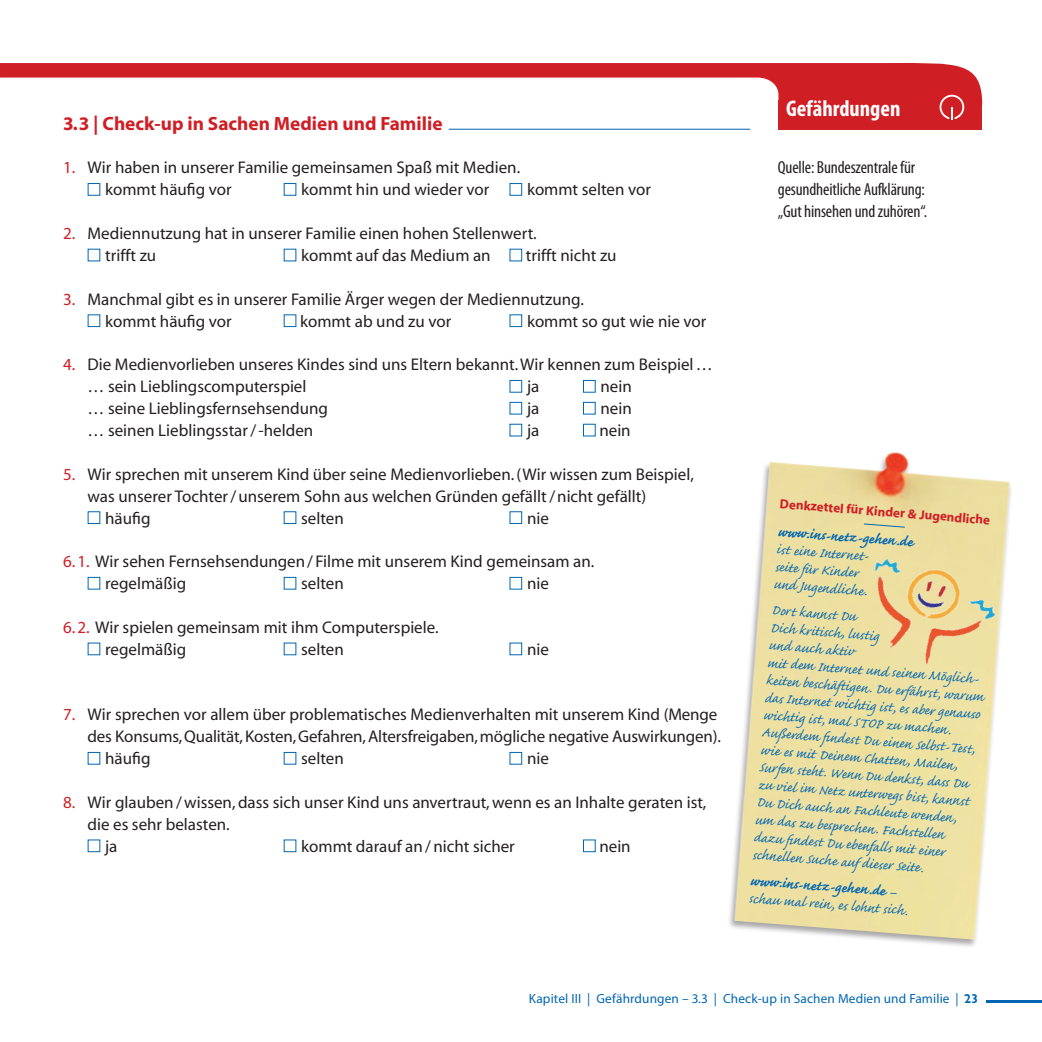
<style>
.page{position:relative;width:1042px;height:1042px;background:#fff}
.page>*{position:absolute;margin:0;border:0;box-sizing:border-box;transform-origin:0 0}
.t1{font:700 condensed 22.75px "Myriad Pro";color:#fff}
.t2{font:700 19.25px "Myriad";color:#d01e25}
.t3{font:17.5px/17.5px "Caflisch Script";color:#0166b3}
.t4{font:condensed 17.5px/21.9px "Myriad Pro";letter-spacing:-.01em;color:#231f20}
.t5{font:700 17.5px "Caflisch Script";color:#0166b3}
.t6{font:16.97px/21.9px "Myriad";color:#231f20}
.t7{font:13.3px "Myriad";letter-spacing:.01em;color:#0166b3}
.t8{font:700 13.12px "Myriad";color:#d01e25}
.s1{color:#d01e25}
.s2{font-weight:700}
.s3{font-family:"Chantilly";font-weight:700}
</style>
<div class="page">
<hr style="left:449px;top:129px;width:301px;height:1px;background:#0166b3">
<div style="left:778px;top:100px;width:204px;height:29px;background:#d01e25"></div>
<svg style="left:0;top:63px;width:982px;height:37px"></svg>
<svg style="left:939px;top:95px;width:25px;height:25px"></svg>
<hr style="left:986px;top:1000px;width:56px;height:2px;background:#0166b3">
<div style="left:88px;top:183px;width:12px;height:13px;border:1px solid #0166b3"></div>
<div style="left:284px;top:183px;width:12px;height:13px;border:1px solid #0166b3"></div>
<div style="left:509px;top:183px;width:13px;height:13px;border:1px solid #0166b3"></div>
<div style="left:509px;top:249px;width:13px;height:12px;border:1px solid #0166b3"></div>
<div style="left:88px;top:314px;width:12px;height:13px;border:1px solid #0166b3"></div>
<div style="left:284px;top:314px;width:12px;height:13px;border:1px solid #0166b3"></div>
<div style="left:509px;top:314px;width:13px;height:13px;border:1px solid #0166b3"></div>
<div style="left:509px;top:380px;width:13px;height:13px;border:1px solid #0166b3"></div>
<div style="left:583px;top:380px;width:13px;height:13px;border:1px solid #0166b3"></div>
<div style="left:509px;top:402px;width:13px;height:12px;border:1px solid #0166b3"></div>
<div style="left:583px;top:402px;width:13px;height:12px;border:1px solid #0166b3"></div>
<div style="left:509px;top:424px;width:13px;height:12px;border:1px solid #0166b3"></div>
<div style="left:583px;top:424px;width:13px;height:12px;border:1px solid #0166b3"></div>
<div style="left:88px;top:511px;width:12px;height:13px;border:1px solid #0166b3"></div>
<div style="left:284px;top:511px;width:12px;height:13px;border:1px solid #0166b3"></div>
<div style="left:509px;top:511px;width:13px;height:13px;border:1px solid #0166b3"></div>
<div style="left:88px;top:577px;width:12px;height:12px;border:1px solid #0166b3"></div>
<div style="left:284px;top:577px;width:12px;height:12px;border:1px solid #0166b3"></div>
<div style="left:509px;top:577px;width:13px;height:12px;border:1px solid #0166b3"></div>
<div style="left:509px;top:642px;width:13px;height:13px;border:1px solid #0166b3"></div>
<div style="left:88px;top:752px;width:12px;height:12px;border:1px solid #0166b3"></div>
<div style="left:284px;top:752px;width:12px;height:12px;border:1px solid #0166b3"></div>
<div style="left:509px;top:752px;width:13px;height:12px;border:1px solid #0166b3"></div>
<div style="left:88px;top:839px;width:12px;height:13px;border:1px solid #0166b3"></div>
<div style="left:284px;top:839px;width:12px;height:13px;border:1px solid #0166b3"></div>
<div style="left:583px;top:839px;width:13px;height:13px;border:1px solid #0166b3"></div>
<img style="left:729px;top:452px;width:282px;height:488px">
<svg style="left:863px;top:523px;width:42px;height:5px"></svg>
<img style="left:913px;top:555px;width:62px;height:32px">
<img style="left:929px;top:570px;width:14px;height:5px">
<img style="left:929px;top:575px;width:28px;height:26px">
<img style="left:929px;top:583px;width:26px;height:18px">
<img style="left:855px;top:566px;width:74px;height:95px">
<img style="left:913px;top:601px;width:79px;height:83px">
<img style="left:864px;top:547px;width:49px;height:39px">
<img style="left:957px;top:587px;width:51px;height:44px">
<p class="t2" style="left:63px;top:113px;width:381px">3.3 | Check-up in Sachen Medien und Familie</p>
<p class="t6" style="left:105px;top:158px;width:416px;text-indent:-42px"><span class="s1">1.</span> Wir haben in unserer Familie gemeinsamen Spaß mit Medien. kommt häufig vor</p>
<p class="t6" style="left:301px;top:179px;width:190px">kommt hin und wieder vor</p>
<p class="t6" style="left:527px;top:179px;width:125px">kommt selten vor</p>
<p class="t6" style="left:105px;top:223px;width:433px;text-indent:-42px"><span class="s1">2.</span> Mediennutzung hat in unserer Familie einen hohen Stellenwert. trifft zu</p>
<p class="t6" style="left:301px;top:245px;width:191px">kommt auf das Medium an</p>
<p class="t6" style="left:526px;top:245px;width:92px">trifft nicht zu</p>
<p class="t6" style="left:105px;top:289px;width:480px;text-indent:-42px"><span class="s1">3.</span> Manchmal gibt es in unserer Familie Ärger wegen der Mediennutzung. kommt häufig vor</p>
<p class="t6" style="left:300px;top:311px;width:153px">kommt ab und zu vor</p>
<p class="t6" style="left:527px;top:311px;width:181px">kommt so gut wie nie vor</p>
<p class="t6" style="left:87px;top:354px;width:627px;text-indent:-24px"><span class="s1">4.</span> Die Medienvorlieben unseres Kindes sind uns Eltern bekannt. Wir kennen zum Beispiel … … sein Lieblingscomputerspiel</p>
<p class="t6" style="left:527px;top:376px;width:14px">ja</p>
<p class="t6" style="left:600px;top:376px;width:33px">nein</p>
<p class="t6" style="left:87px;top:398px;width:242px">… seine Lieblingsfernsehsendung</p>
<p class="t6" style="left:527px;top:398px;width:14px">ja</p>
<p class="t6" style="left:600px;top:398px;width:33px">nein</p>
<p class="t6" style="left:87px;top:420px;width:227px">… seinen Lieblingsstar / -helden</p>
<p class="t6" style="left:527px;top:420px;width:14px">ja</p>
<p class="t6" style="left:599px;top:420px;width:33px">nein</p>
<p class="t6" style="left:63px;top:464px;width:632px"><span class="s1">5.</span> Wir sprechen mit unserem Kind über seine Medienvorlieben. (Wir wissen zum Beispiel,</p>
<p class="t6" style="left:87px;top:486px;width:560px">was unserer Tochter / unserem Sohn aus welchen Gründen gefällt / nicht gefällt)</p>
<p class="t6" style="left:105px;top:508px;width:47px">häufig</p>
<p class="t6" style="left:301px;top:508px;width:44px">selten</p>
<p class="t6" style="left:527px;top:508px;width:23px">nie</p>
<p class="t6" style="left:105px;top:551px;width:491px;text-indent:-42px"><span class="s1">6. 1.</span> Wir sehen Fernsehsendungen / Filme mit unserem Kind gemeinsam an. regelmäßig</p>
<p class="t6" style="left:301px;top:573px;width:44px">selten</p>
<p class="t6" style="left:527px;top:573px;width:23px">nie</p>
<p class="t6" style="left:105px;top:617px;width:335px;text-indent:-42px"><span class="s1">6. 2.</span> Wir spielen gemeinsam mit ihm Computerspiele. regelmäßig</p>
<p class="t6" style="left:301px;top:639px;width:44px">selten</p>
<p class="t6" style="left:527px;top:639px;width:23px">nie</p>
<p class="t6" style="left:63px;top:704px;width:656px"><span class="s1">7.</span> Wir sprechen vor allem über problematisches Medienverhalten mit unserem Kind (Menge</p>
<p class="t6" style="left:87px;top:726px;width:635px">des Konsums, Qualität, Kosten, Gefahren, Altersfreigaben, mögliche negative Auswirkungen).</p>
<p class="t6" style="left:105px;top:748px;width:47px">häufig</p>
<p class="t6" style="left:301px;top:748px;width:44px">selten</p>
<p class="t6" style="left:527px;top:748px;width:23px">nie</p>
<p class="t6" style="left:63px;top:792px;width:645px"><span class="s1">8.</span> Wir glauben / wissen, dass sich unser Kind uns anvertraut, wenn es an Inhalte geraten ist,</p>
<p class="t6" style="left:87px;top:814px;width:144px">die es sehr belasten.</p>
<p class="t6" style="left:105px;top:836px;width:14px">ja</p>
<p class="t6" style="left:301px;top:836px;width:215px">kommt darauf an / nicht sicher</p>
<p class="t6" style="left:599px;top:836px;width:33px">nein</p>
<h1 class="t1" style="left:786px;top:94px;width:116px">Gefährdungen</h1>
<p class="t4" style="left:778px;top:156px;width:151px">Quelle: Bundeszentrale für gesundheitliche Aufklärung: „Gut hinsehen und zuhören“.</p>
<p class="t8" style="left:780px;top:497px;width:212px;rotate:4deg">Denkzettel für Kinder &amp; Jugendliche</p>
<p class="t5" style="left:778px;top:522px;width:137px;rotate:5deg">www.ins-netz-gehen.de</p>
<p class="t3" style="left:777px;top:541px;width:98px;rotate:5deg">ist eine Internet&shy;seite für Kinder und Jugendliche.</p>
<p class="t3" style="left:772px;top:602px;width:220px;rotate:5deg">Dort kannst Du<br>Dich kritisch, lustig<br>und auch aktiv<br>mit dem Internet und seinen Möglich&shy;keiten beschäftigen. Du erfährst, warum das Internet wichtig ist, es aber genauso wichtig ist, mal STOP zu machen.<br>Außerdem fi ndest Du einen Selbst-Test, wie es mit Deinem Chatten, Mailen,<br>Surfen steht. Wenn Du denkst, dass Du zu viel im Netz unterwegs bist, kannst<br>Du Dich auch an Fachleute wenden, um das zu besprechen. Fachstellen dazu fi ndest Du ebenfalls mit einer schnellen Suche auf dieser Seite.</p>
<p class="t3" style="left:751px;top:872px;width:161px;rotate:5deg"><span class="s2">www.ins-netz-gehen.de</span> – schau mal rein, es lohnt sich.</p>
<p class="t7" style="left:529px;top:991px;width:451px">Kapitel III | Gefährdungen – 3.3 | Check-up in Sachen Medien und Familie | <span class="s3">23</span></p>
</div>
